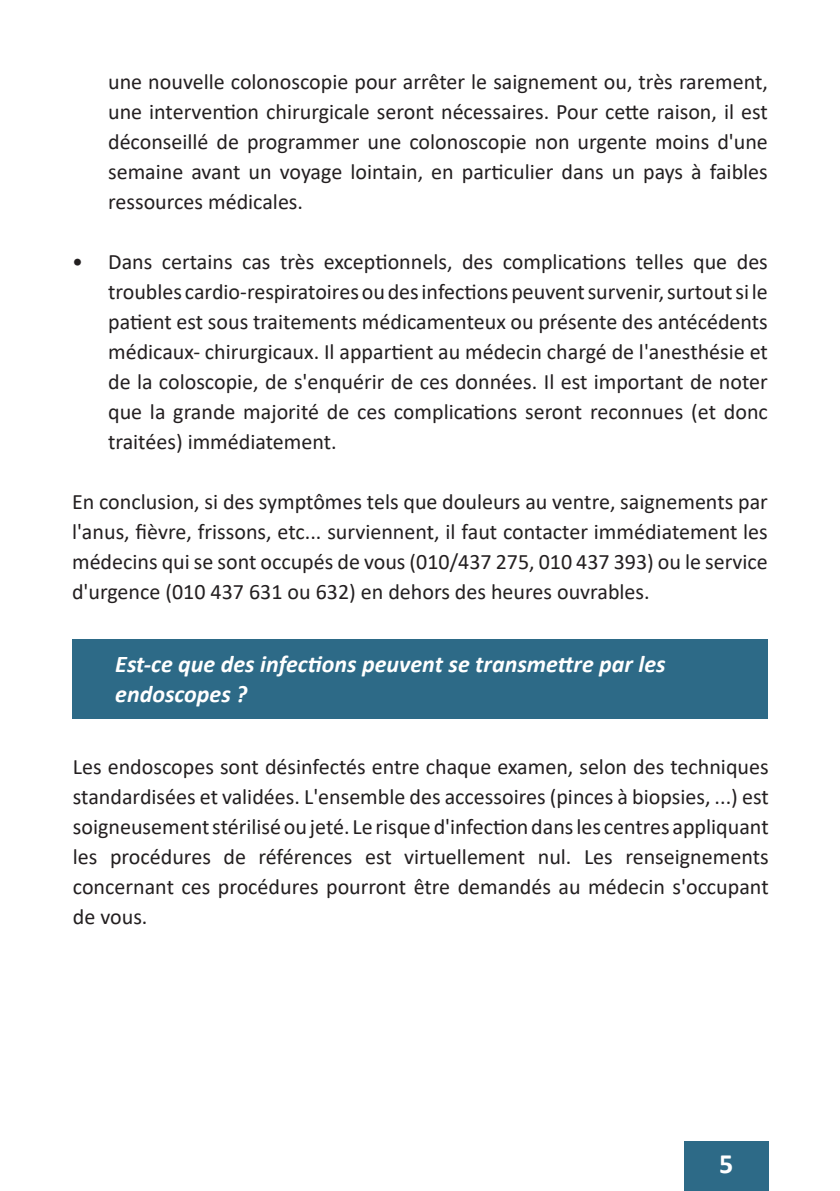
<style>
.page{position:relative;width:840px;height:1191px;background:#fff}
.page>*{position:absolute;margin:0;border:0;box-sizing:border-box;transform-origin:0 0}
.t1{font:700 28px "Calibri";color:#fff}
.t2{font:italic 700 24px/30px "Calibri";color:#fff}
.t3{font:22px/30px "Calibri";color:#231f20;text-align:justify}
</style>
<div class="page">
<div style="left:683px;top:1141px;width:85px;height:50px;background:#2d6a87"></div>
<div style="left:72px;top:639px;width:695px;height:80px;background:#2d6a87"></div>
<p class="t3" style="left:108px;top:66px;width:661px">une nouvelle colonoscopie pour arrêter le saignement ou, très rarement, une intervention chirurgicale seront nécessaires. Pour cette raison, il est déconseillé de programmer une colonoscopie non urgente moins d'une semaine avant un voyage lointain, en particulier dans un pays à faibles ressources médicales.</p>
<p class="t3" style="left:108px;top:246px;width:661px;text-indent:-36px">• Dans certains cas très exceptionnels, des complications telles que des troubles cardio-respiratoires ou des infections peuvent survenir, surtout si le patient est sous traitements médicamenteux ou présente des antécédents médicaux- chirurgicaux. Il appartient au médecin chargé de l'anesthésie et de la coloscopie, de s'enquérir de ces données. Il est important de noter que la grande majorité de ces complications seront reconnues (et donc traitées) immédiatement.</p>
<p class="t3" style="left:72px;top:486px;width:697px">En conclusion, si des symptômes tels que douleurs au ventre, saignements par l'anus, fièvre, frissons, etc... surviennent, il faut contacter immédiatement les médecins qui se sont occupés de vous (010/437 275, 010 437 393) ou le service d'urgence (010 437 631 ou 632) en dehors des heures ouvrables.</p>
<p class="t2" style="left:115px;top:648px;width:551px">Est-ce que des infections peuvent se transmettre par les endoscopes ?</p>
<p class="t3" style="left:73px;top:751px;width:697px">Les endoscopes sont désinfectés entre chaque examen, selon des techniques standardisées et validées. L'ensemble des accessoires (pinces à biopsies, ...) est soigneusement stérilisé ou jeté. Le risque d'infection dans les centres appliquant les procédures de références est virtuellement nul. Les renseignements concernant ces procédures pourront être demandés au médecin s'occupant de vous.</p>
<p class="t1" style="left:718px;top:1144px;width:16px">5</p>
</div>
